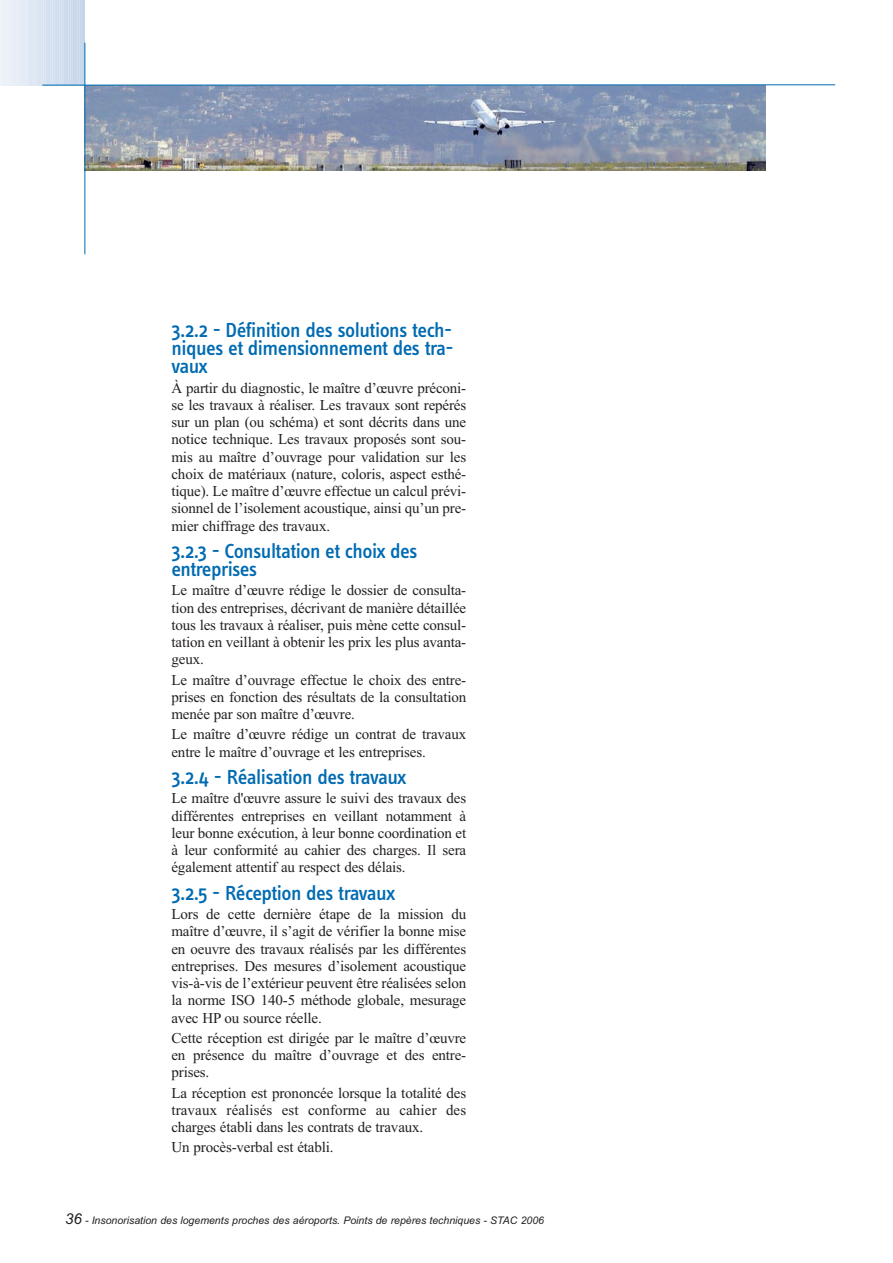
<style>
.page{position:relative;width:893px;height:1263px;background:#fff}
.page>*{position:absolute;margin:0;border:0;box-sizing:border-box;transform-origin:0 0}
.t1{font:500 21px/18px "Info Text";letter-spacing:-.025em;color:#006bb2;text-align:justify}
.t2{font:15px/17.2px "Times New Roman";letter-spacing:-.01em;color:#231f20;text-align:justify}
.t3{font:italic 10.5px "Arial";color:#231f20}
.s1{font-size:15px}
</style>
<div class="page">
<img style="left:86px;top:86px;width:679px;height:84px">
<hr style="left:0;top:0;width:1px;height:85px;background:#eef3f9">
<hr style="left:1px;top:0;width:2px;height:85px;background:#edf2f9">
<hr style="left:3px;top:0;width:2px;height:85px;background:#ecf2f9">
<hr style="left:5px;top:0;width:2px;height:85px;background:#ecf1f8">
<hr style="left:7px;top:0;width:3px;height:85px;background:#eaf0f8">
<hr style="left:10px;top:0;width:2px;height:85px;background:#e9eff7">
<hr style="left:12px;top:0;width:2px;height:85px;background:#e8eff7">
<hr style="left:14px;top:0;width:2px;height:85px;background:#e7edf7">
<hr style="left:16px;top:0;width:3px;height:85px;background:#e6edf7">
<hr style="left:19px;top:0;width:2px;height:85px;background:#e5ecf6">
<hr style="left:21px;top:0;width:2px;height:85px;background:#e4ebf6">
<hr style="left:23px;top:0;width:2px;height:85px;background:#e2eaf5">
<hr style="left:25px;top:0;width:3px;height:85px;background:#e1eaf5">
<hr style="left:28px;top:0;width:2px;height:85px;background:#dfe8f4">
<hr style="left:30px;top:0;width:2px;height:85px;background:#dee7f4">
<hr style="left:32px;top:0;width:2px;height:85px;background:#dde6f3">
<hr style="left:34px;top:0;width:3px;height:85px;background:#dce6f3">
<hr style="left:37px;top:0;width:2px;height:85px;background:#dbe4f3">
<hr style="left:39px;top:0;width:2px;height:85px;background:#dae4f2">
<hr style="left:41px;top:0;width:2px;height:85px;background:#d9e3f2">
<hr style="left:43px;top:0;width:3px;height:85px;background:#d8e3f2">
<hr style="left:46px;top:0;width:2px;height:85px;background:#d6e2f1">
<hr style="left:48px;top:0;width:2px;height:85px;background:#d5e1f1">
<hr style="left:50px;top:0;width:2px;height:85px;background:#d4e0f1">
<hr style="left:52px;top:0;width:3px;height:85px;background:#d3e0f0">
<hr style="left:55px;top:0;width:2px;height:85px;background:#d2dff0">
<hr style="left:57px;top:0;width:2px;height:85px;background:#d1def0">
<hr style="left:59px;top:0;width:3px;height:85px;background:#d0ddef">
<hr style="left:62px;top:0;width:2px;height:85px;background:#cfddef">
<hr style="left:64px;top:0;width:2px;height:85px;background:#cedbee">
<hr style="left:66px;top:0;width:2px;height:85px;background:#cddaee">
<hr style="left:68px;top:0;width:3px;height:85px;background:#ccd9ed">
<hr style="left:71px;top:0;width:2px;height:85px;background:#cbd9ed">
<hr style="left:73px;top:0;width:2px;height:85px;background:#cad8ec">
<hr style="left:75px;top:0;width:2px;height:85px;background:#c9d7ec">
<hr style="left:77px;top:0;width:3px;height:85px;background:#c7d6ec">
<hr style="left:80px;top:0;width:2px;height:85px;background:#c6d6ec">
<hr style="left:82px;top:0;width:2px;height:85px;background:#c5d5eb">
<hr style="left:84px;top:0;width:1px;height:85px;background:#c4d3eb">
<hr style="left:42px;top:85px;width:793px;height:1px;background:#006bb2">
<hr style="left:85px;top:43px;width:1px;height:211px;background:#006bb2">
<h1 class="t1" style="left:171px;top:323px;width:284px">3.2.2 - Définition des solutions tech&shy;niques et dimensionnement des tra&shy;vaux</h1>
<p class="t2" style="left:171px;top:381px;width:296px">À partir du diagnostic, le maître d’œuvre préconi&shy;se les travaux à réaliser. Les travaux sont repérés sur un plan (ou schéma) et sont décrits dans une notice technique. Les travaux proposés sont sou&shy;mis au maître d’ouvrage pour validation sur les choix de matériaux (nature, coloris, aspect esthé&shy;tique). Le maître d’œuvre effectue un calcul prévi&shy;sionnel de l’isolement acoustique, ainsi qu’un pre&shy;mier chiffrage des travaux.</p>
<h1 class="t1" style="left:171px;top:544px;width:247px">3.2.3 - Consultation et choix des entreprises</h1>
<p class="t2" style="left:171px;top:583px;width:296px">Le maître d’œuvre rédige le dossier de consulta&shy;tion des entreprises, décrivant de manière détaillée tous les travaux à réaliser, puis mène cette consul&shy;tation en veillant à obtenir les prix les plus avanta&shy;geux.</p>
<p class="t2" style="left:171px;top:672px;width:296px">Le maître d’ouvrage effectue le choix des entre&shy;prises en fonction des résultats de la consultation menée par son maître d’œuvre.</p>
<p class="t2" style="left:171px;top:727px;width:296px">Le maître d’œuvre rédige un contrat de travaux entre le maître d’ouvrage et les entreprises.</p>
<h1 class="t1" style="left:171px;top:770px;width:236px">3.2.4 - Réalisation des travaux</h1>
<p class="t2" style="left:171px;top:791px;width:296px">Le maître d'œuvre assure le suivi des travaux des différentes entreprises en veillant notamment à leur bonne exécution, à leur bonne coordination et à leur conformité au cahier des charges. Il sera également attentif au respect des délais.</p>
<h1 class="t1" style="left:171px;top:885px;width:225px">3.2.5 - Réception des travaux</h1>
<p class="t2" style="left:171px;top:907px;width:296px">Lors de cette dernière étape de la mission du maître d’œuvre, il s’agit de vérifier la bonne mise en oeuvre des travaux réalisés par les différentes entreprises. Des mesures d’isolement acoustique vis-à-vis de l’extérieur peuvent être réalisées selon la norme ISO 140-5 méthode globale, mesurage avec HP ou source réelle.</p>
<p class="t2" style="left:171px;top:1031px;width:296px">Cette réception est dirigée par le maître d’œuvre en présence du maître d’ouvrage et des entre&shy;prises.</p>
<p class="t2" style="left:171px;top:1085px;width:296px">La réception est prononcée lorsque la totalité des travaux réalisés est conforme au cahier des charges établi dans les contrats de travaux.</p>
<p class="t2" style="left:171px;top:1140px;width:164px">Un procès-verbal est établi.</p>
<p class="t3" style="left:65px;top:1217px;width:480px"><span class="s1">36</span> - Insonorisation des logements proches des aéroports. Points de repères techniques - STAC 2006</p>
</div>
